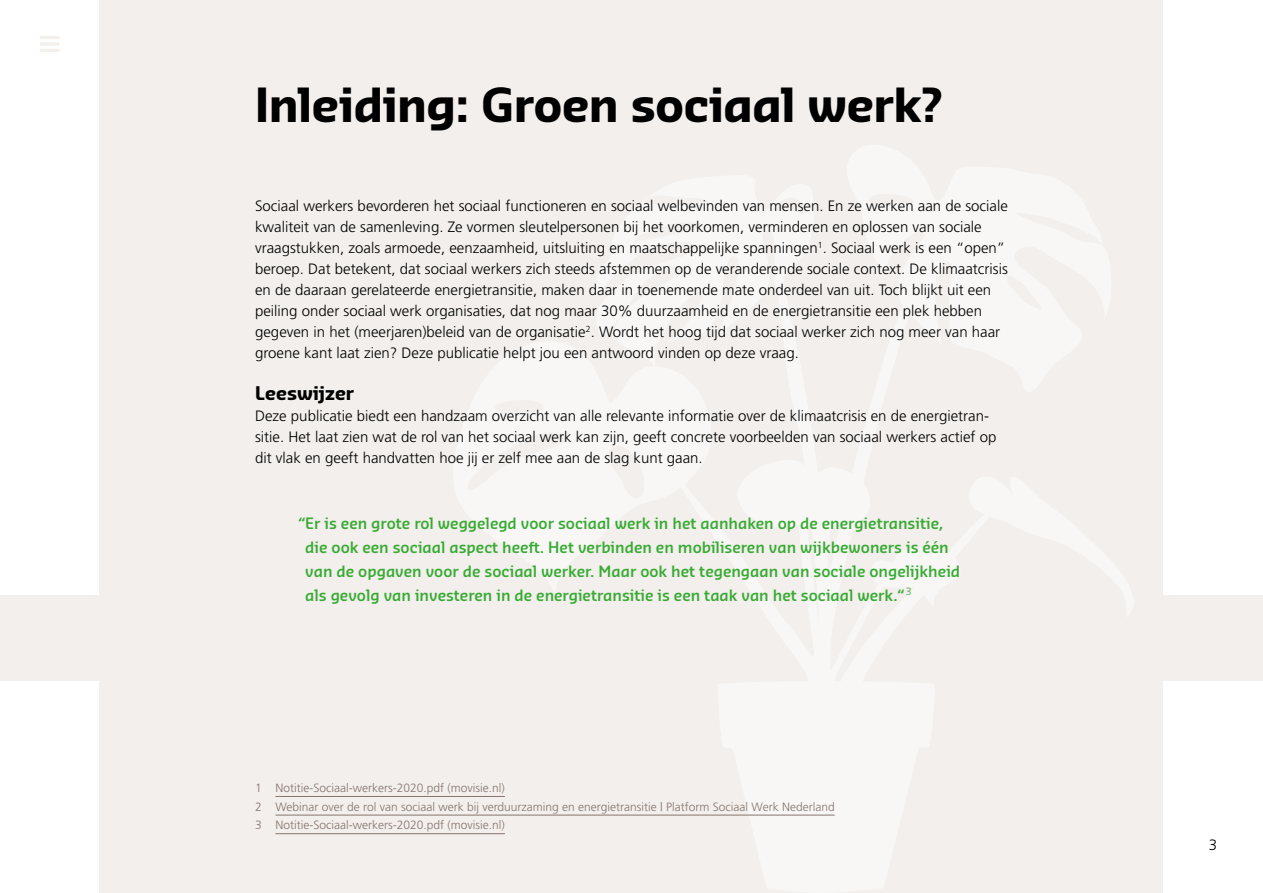
<style>
.page{position:relative;width:1263px;height:893px;background:#fff}
.page>*{position:absolute;margin:0;border:0;box-sizing:border-box;transform-origin:0 0}
.hfdkop{font:700 45px "Sansa Pro";letter-spacing:-.01em;color:#000}
.tussenkop{font:700 18px "Sansa Pro";color:#000}
.brood{font:300 15px/21px "Frutiger";color:#000}
.quote{font:600 15px/24px "Sansa Pro";color:#37aa32}
.voetnoot{font:300 12px "Frutiger";color:#86746e}
</style>
<div class="page">
<div style="left:100px;top:0;width:1063px;height:893px;background:#f2efec"></div>
<div style="left:0;top:595px;width:1263px;height:85px;background:#f2efec"></div>
<hr style="left:275px;top:796px;width:230px;height:1px;background:#86746e">
<hr style="left:275px;top:815px;width:560px;height:1px;background:#86746e">
<hr style="left:275px;top:833px;width:230px;height:1px;background:#86746e">
<p class="hfdkop" style="left:255px;top:74px;width:688px">Inleiding: Groen sociaal werk?</p>
<p class="brood" style="left:255px;top:195px;width:754px">Sociaal werkers bevorderen het sociaal functioneren en sociaal welbevinden van mensen. En ze werken aan de sociale kwaliteit van de samenleving. Ze vormen sleutelpersonen bij het voorkomen, verminderen en oplossen van sociale vraagstukken, zoals armoede, eenzaamheid, uitsluiting en maatschappelijke spanningen<sup>1</sup>. Sociaal werk is een “open” beroep. Dat betekent, dat sociaal werkers zich steeds afstemmen op de veranderende sociale context. De klimaatcrisis en de daaraan gerelateerde energietransitie, maken daar in toenemende mate onderdeel van uit. Toch blijkt uit een peiling onder sociaal werk organisaties, dat nog maar 30% duurzaamheid en de energietransitie een plek hebben gegeven in het (meerjaren)beleid van de organisatie<sup>2</sup>. Wordt het hoog tijd dat sociaal werker zich nog meer van haar groene kant laat zien? Deze publicatie helpt jou een antwoord vinden op deze vraag.</p>
<p class="tussenkop" style="left:255px;top:380px;width:100px">Leeswijzer</p>
<p class="brood" style="left:255px;top:405px;width:743px">Deze publicatie biedt een handzaam overzicht van alle relevante informatie over de klimaatcrisis en de energietran&shy;sitie. Het laat zien wat de rol van het sociaal werk kan zijn, geeft concrete voorbeelden van sociaal werkers actief op dit vlak en geeft handvatten hoe jij er zelf mee aan de slag kunt gaan.</p>
<p class="quote" style="left:305px;top:511px;width:656px;text-indent:-8px">“Er is een grote rol weggelegd voor sociaal werk in het aanhaken op de energietransitie, die ook een sociaal aspect heeft. Het verbinden en mobiliseren van wijkbewoners is één van de opgaven voor de sociaal werker. Maar ook het tegengaan van sociale ongelijkheid als gevolg van investeren in de energietransitie is een taak van het sociaal werk.“ <sup>3</sup></p>
<p class="voetnoot" style="left:255px;top:781px;width:251px">1 Notitie-Sociaal-werkers-2020.pdf (movisie.nl)</p>
<p class="voetnoot" style="left:255px;top:800px;width:581px">2 Webinar over de rol van sociaal werk bij verduurzaming en energietransitie | Platform Sociaal Werk Nederland</p>
<p class="voetnoot" style="left:255px;top:818px;width:251px">3 Notitie-Sociaal-werkers-2020.pdf (movisie.nl)</p>
<p class="brood" style="left:1209px;top:835px;width:10px">3</p>
</div>
